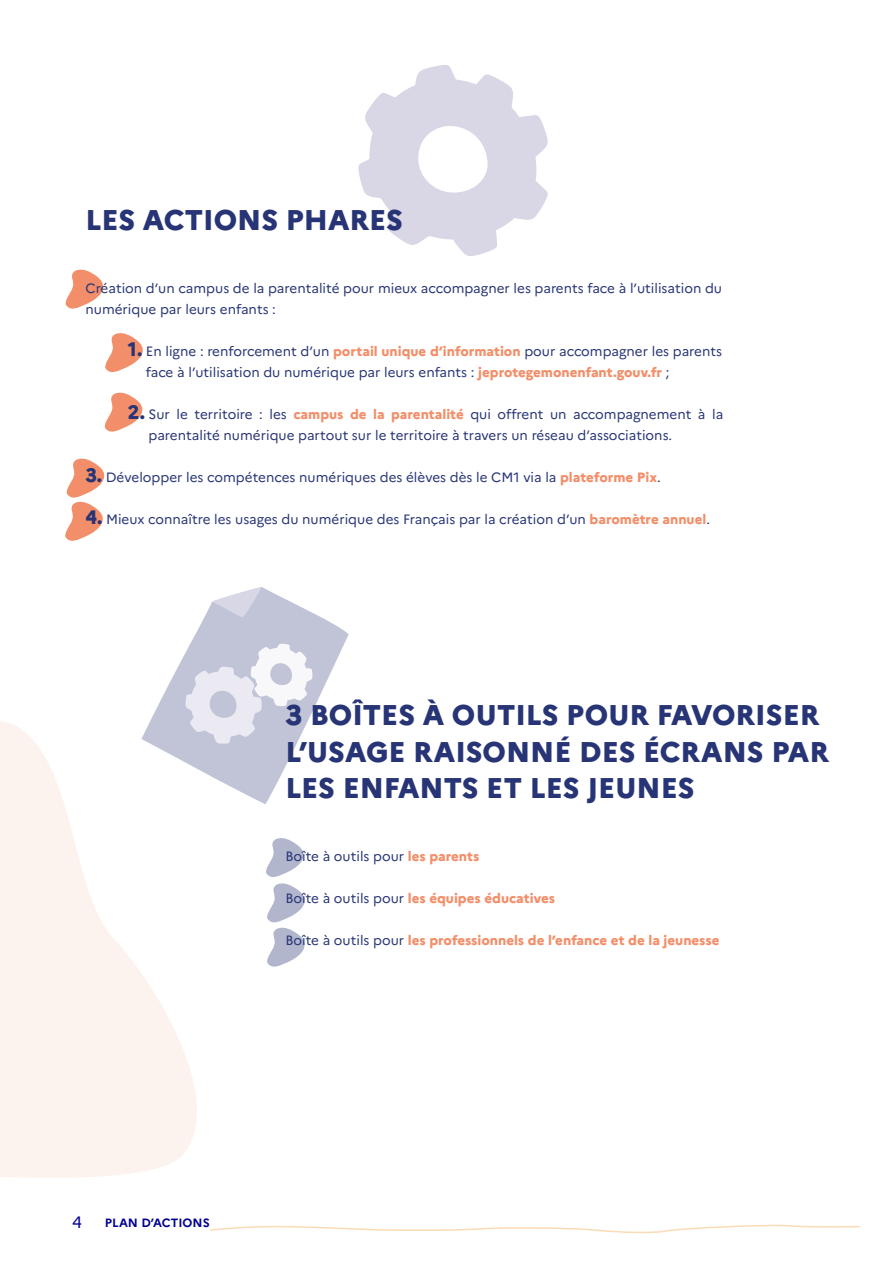
<style>
.page{position:relative;width:893px;height:1263px;background:#fff}
.page>*{position:absolute;margin:0;border:0;box-sizing:border-box;transform-origin:0 0}
.t1{font:800 28.5px/36px "Marianne";color:#273475}
.t2{font:16.5px "Marianne";color:#000091}
.t3{font:13.5px/21px "Marianne";color:#273475}
.t4{font:800 13.5px "Marianne";color:#f28f6a}
.t5{font:700 12px "Marianne";color:#000091}
.s1{font-weight:800;font-size:19.5px}
.s2{font-weight:800;color:#f28f6a}
.s3{font-weight:400;color:#273475}
</style>
<div class="page">
<svg style="left:210px;top:1224px;width:650px;height:10px"></svg>
<svg style="left:358px;top:65px;width:190px;height:191px"></svg>
<svg style="left:65px;top:269px;width:38px;height:40px"></svg>
<svg style="left:105px;top:333px;width:38px;height:39px"></svg>
<svg style="left:104px;top:392px;width:39px;height:40px"></svg>
<svg style="left:167px;top:587px;width:182px;height:217px"></svg>
<svg style="left:212px;top:587px;width:50px;height:31px"></svg>
<svg style="left:186px;top:644px;width:126px;height:100px"></svg>
<svg style="left:266px;top:838px;width:39px;height:129px"></svg>
<svg style="left:65px;top:458px;width:40px;height:83px"></svg>
<svg style="left:0;top:688px;width:228px;height:490px;fill:#fcf3ee"></svg>
<h1 class="t1" style="left:85px;top:199px;width:319px">LES ACTIONS PHARES</h1>
<p class="t3" style="left:85px;top:276px;width:638px">Création d’un campus de la parentalité pour mieux accompagner les parents face à l’utilisation du numérique par leurs enfants :</p>
<p class="t3" style="left:146px;top:339px;width:578px;text-indent:-18px"><span class="s1">1.</span> En ligne : renforcement d’un <span class="s2">portail unique d’information</span> pour accompagner les parents face à l’utilisation du numérique par leurs enfants : <span class="s2">jeprotegemonenfant.gouv.fr</span> ;</p>
<p class="t3" style="left:149px;top:402px;width:576px;text-indent:-21px"><span class="s1">2.</span> Sur le territoire : les <span class="s2">campus de la parentalité</span> qui offrent un accompagnement à la parentalité numérique partout sur le territoire à travers un réseau d’associations.</p>
<p class="t3" style="left:85px;top:465px;width:577px"><span class="s1">3.</span> Développer les compétences numériques des élèves dès le CM1 via la <span class="s2">plateforme Pix</span>.</p>
<p class="t3" style="left:85px;top:507px;width:626px"><span class="s1">4.</span> Mieux connaître les usages du numérique des Français par la création d’un <span class="s2">baromètre annuel</span>.</p>
<h1 class="t1" style="left:285px;top:695px;width:545px">3 BOÎTES À OUTILS POUR FAVORISER<br>L’USAGE RAISONNÉ DES ÉCRANS PAR<br>LES ENFANTS ET LES JEUNES</h1>
<p class="t3" style="left:285px;top:844px;width:195px">Boîte à outils pour <span class="s2">les parents</span></p>
<p class="t4" style="left:285px;top:887px;width:271px"><span class="s3">Boîte à outils pour</span> les équipes éducatives</p>
<p class="t4" style="left:285px;top:929px;width:436px"><span class="s3">Boîte à outils pour</span> les professionnels de l’enfance et de la jeunesse</p>
<p class="t2" style="left:72px;top:1209px;width:11px">4</p>
<p class="t5" style="left:105px;top:1214px;width:106px">PLAN D’ACTIONS</p>
</div>
